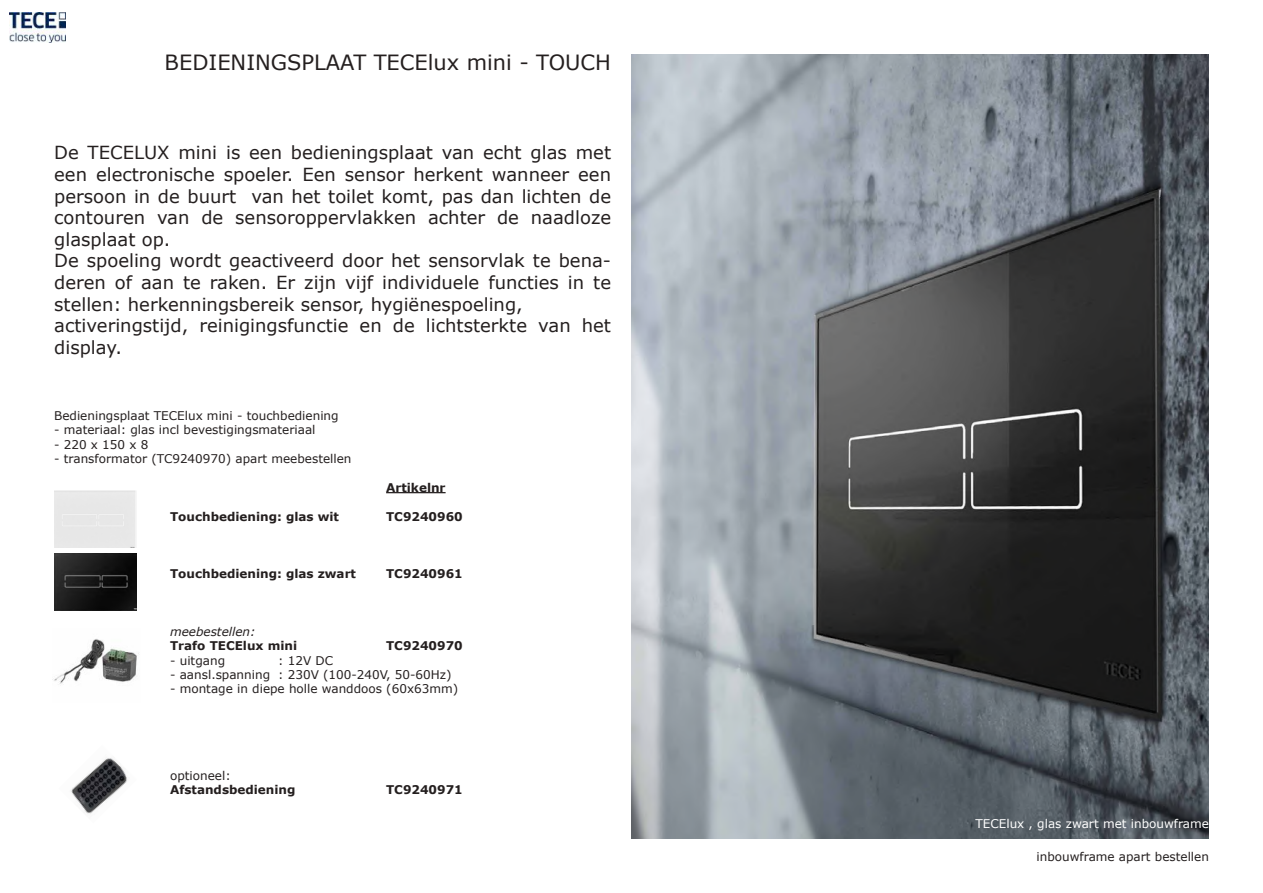
<style>
.page{position:relative;width:1263px;height:893px;background:#fff}
.page>*{position:absolute;margin:0;border:0;box-sizing:border-box;transform-origin:0 0}
.t1{font:21px "Verdana";color:#241f1f}
.t2{font:18px/21.6px "Verdana";color:#241f1f}
.t3{font:12px "Verdana";color:#241f1f}
.t4{font:700 12px "Verdana";color:#241f1f}
.t5{font:12px "Verdana";color:#fff}
.t6{font:italic 12px "Verdana";color:#241f1f}
</style>
<div class="page">
<img style="left:10px;top:13px;width:55px;height:29px">
<hr style="left:386px;top:492px;width:60px;height:1px;background:#241f1f">
<div style="left:54px;top:490px;width:82px;height:58px;background:#e8e8e8"></div>
<img style="left:70px;top:758px;width:58px;height:56px">
<img style="left:631px;top:54px;width:578px;height:785px">
<img style="left:52px;top:639px;width:87px;height:45px">
<img style="left:54px;top:553px;width:82px;height:58px">
<p class="t1" style="left:165px;top:48px;width:448px">BEDIENINGSPLAAT TECElux mini - TOUCH</p>
<p class="t2" style="left:54px;top:142px;width:558px">De TECELUX mini is een bedieningsplaat van echt glas met een electronische spoeler. Een sensor herkent wanneer een persoon in de buurt van het toilet komt, pas dan lichten de contouren van de sensoroppervlakken achter de naadloze glasplaat op.<br>De spoeling wordt geactiveerd door het sensorvlak te bena&shy;deren of aan te raken. Er zijn vijf individuele functies in te stellen: herkenningsbereik sensor, hygiënespoeling, activeringstijd, reinigingsfunctie en de lichtsterkte van het display.</p>
<p class="t3" style="left:54px;top:407px;width:286px">Bedieningsplaat TECElux mini - touchbediening</p>
<p class="t3" style="left:54px;top:422px;width:263px">- materiaal: glas incl bevestigingsmateriaal</p>
<p class="t3" style="left:54px;top:436px;width:96px">- 220 x 150 x 8</p>
<p class="t3" style="left:54px;top:450px;width:299px">- transformator (TC9240970) apart meebestellen</p>
<p class="t4" style="left:386px;top:479px;width:61px">Artikelnr</p>
<p class="t4" style="left:170px;top:508px;width:170px">Touchbediening: glas wit</p>
<p class="t4" style="left:386px;top:508px;width:78px">TC9240960</p>
<p class="t4" style="left:170px;top:565px;width:187px">Touchbediening: glas zwart</p>
<p class="t4" style="left:386px;top:565px;width:78px">TC9240961</p>
<p class="t6" style="left:170px;top:623px;width:87px">meebestellen:</p>
<p class="t4" style="left:170px;top:637px;width:129px">Trafo TECElux mini</p>
<p class="t4" style="left:386px;top:637px;width:78px">TC9240970</p>
<p class="t3" style="left:170px;top:652px;width:57px">- uitgang</p>
<p class="t3" style="left:278px;top:652px;width:56px">: 12V DC</p>
<p class="t3" style="left:170px;top:666px;width:283px">- aansl.spanning : 230V (100-240V, 50-60Hz)</p>
<p class="t3" style="left:170px;top:681px;width:290px">- montage in diepe holle wanddoos (60x63mm)</p>
<p class="t3" style="left:170px;top:767px;width:62px">optioneel:</p>
<p class="t4" style="left:170px;top:781px;width:127px">Afstandsbediening</p>
<p class="t4" style="left:386px;top:781px;width:78px">TC9240971</p>
<p class="t5" style="left:975px;top:815px;width:235px">TECElux , glas zwart met inbouwframe</p>
<p class="t3" style="left:1036px;top:848px;width:174px">inbouwframe apart bestellen</p>
</div>
